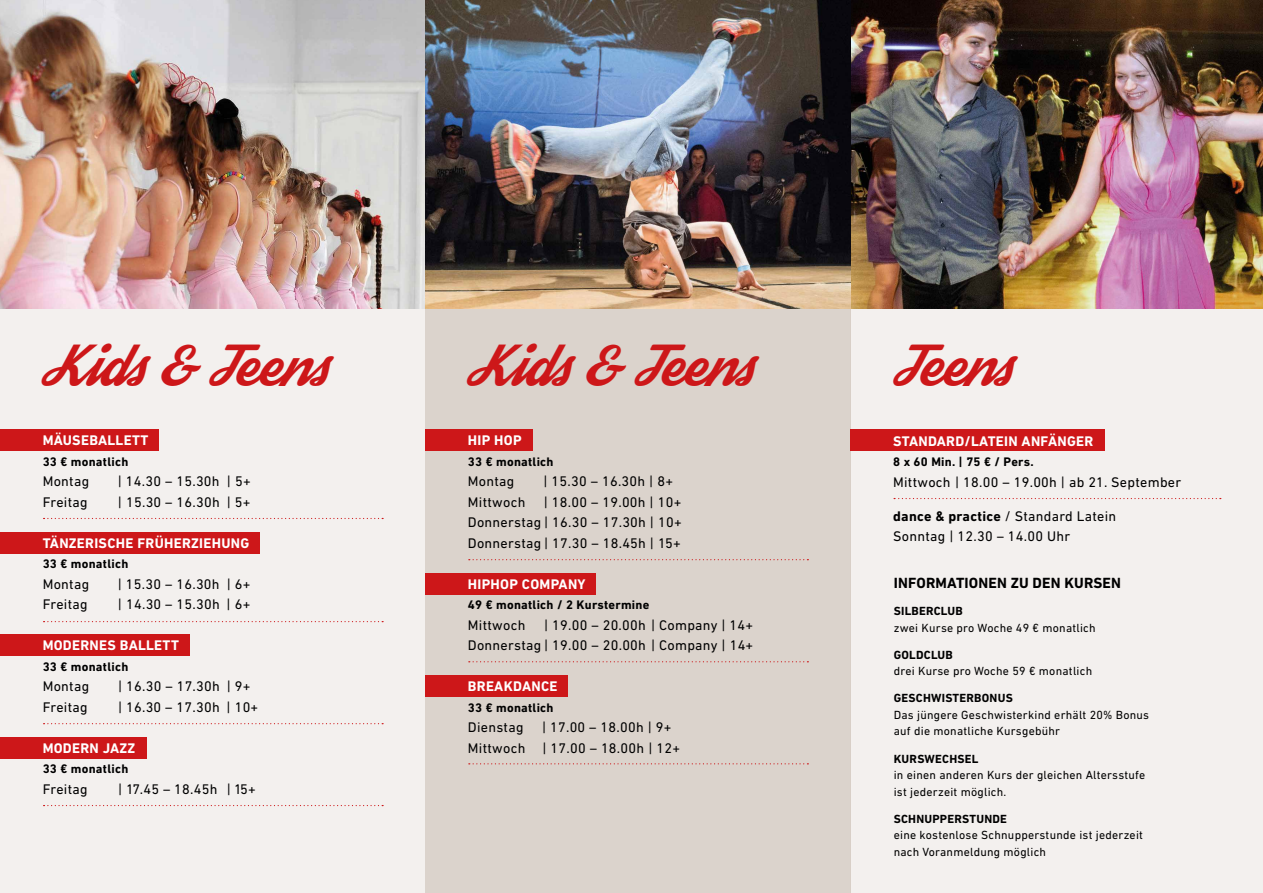
<style>
.page{position:relative;width:1263px;height:893px;background:#fff}
.page>*{position:absolute;margin:0;border:0;box-sizing:border-box;transform-origin:0 0}
.t1{font:42px "Streetwear";color:#cd1719}
.t2{font:700 15px "DIN Next LT Pro";letter-spacing:.01em;color:#000}
.t3{font:14.25px/20.5px "DIN Next LT Pro";letter-spacing:.02em;color:#000}
.t4{font:700 14.25px "DIN Next LT Pro";letter-spacing:.02em;color:#fff}
.t5{font:700 12.6px "DIN Next LT Pro";letter-spacing:.02em;color:#000}
.t6{font:12px/16.5px "DIN Next LT Pro";letter-spacing:.02em;color:#000}
.t7{font:700 12px "DIN Next LT Pro";letter-spacing:.02em;color:#000}
.s1{font-weight:700}
</style>
<div class="page">
<div style="left:425px;top:0;width:425px;height:893px;background:#dbd3cc"></div>
<div style="left:0;top:0;width:425px;height:893px;background:#f3f0ee"></div>
<div style="left:850px;top:0;width:413px;height:893px;background:#f3f0ee"></div>
<img style="left:0;top:0;width:425px;height:308px">
<img style="left:850px;top:0;width:413px;height:308px">
<img style="left:425px;top:0;width:425px;height:308px">
<div style="left:0;top:737px;width:146px;height:22px;background:#cd1719"></div>
<div style="left:425px;top:675px;width:143px;height:22px;background:#cd1719"></div>
<div style="left:0;top:532px;width:260px;height:22px;background:#cd1719"></div>
<div style="left:0;top:429px;width:159px;height:22px;background:#cd1719"></div>
<div style="left:0;top:635px;width:190px;height:21px;background:#cd1719"></div>
<div style="left:850px;top:430px;width:254px;height:21px;background:#cd1719"></div>
<svg style="left:44px;top:518px;width:339px;height:1px"></svg>
<div style="left:425px;top:429px;width:107px;height:22px;background:#cd1719"></div>
<div style="left:425px;top:573px;width:171px;height:21px;background:#cd1719"></div>
<svg style="left:469px;top:559px;width:339px;height:1px"></svg>
<svg style="left:894px;top:498px;width:327px;height:1px"></svg>
<svg style="left:469px;top:661px;width:339px;height:1px"></svg>
<svg style="left:44px;top:621px;width:339px;height:1px"></svg>
<svg style="left:44px;top:723px;width:339px;height:1px"></svg>
<svg style="left:469px;top:763px;width:339px;height:1px"></svg>
<svg style="left:44px;top:805px;width:339px;height:1px"></svg>
<h1 class="t1" style="left:38px;top:347px;width:294px">Kids &amp; Teens</h1>
<p class="t4" style="left:43px;top:432px;width:107px">MÄUSEBALLETT</p>
<p class="t5" style="left:43px;top:454px;width:87px">33 € monatlich</p>
<p class="t3" style="left:43px;top:471px;width:48px">Montag</p>
<p class="t3" style="left:118px;top:471px;width:134px">| 14.30 – 15.30h | 5+</p>
<p class="t3" style="left:43px;top:492px;width:46px">Freitag</p>
<p class="t3" style="left:118px;top:492px;width:134px">| 15.30 – 16.30h | 5+</p>
<p class="t4" style="left:43px;top:535px;width:208px">TÄNZERISCHE FRÜHERZIEHUNG</p>
<p class="t5" style="left:43px;top:557px;width:87px">33 € monatlich</p>
<p class="t3" style="left:43px;top:574px;width:48px">Montag</p>
<p class="t3" style="left:118px;top:574px;width:134px">| 15.30 – 16.30h | 6+</p>
<p class="t3" style="left:43px;top:594px;width:46px">Freitag</p>
<p class="t3" style="left:118px;top:594px;width:134px">| 14.30 – 15.30h | 6+</p>
<p class="t4" style="left:43px;top:637px;width:138px">MODERNES BALLETT</p>
<p class="t5" style="left:43px;top:659px;width:87px">33 € monatlich</p>
<p class="t3" style="left:43px;top:676px;width:48px">Montag</p>
<p class="t3" style="left:118px;top:676px;width:134px">| 16.30 – 17.30h | 9+</p>
<p class="t3" style="left:43px;top:697px;width:46px">Freitag</p>
<p class="t3" style="left:118px;top:697px;width:142px">| 16.30 – 17.30h | 10+</p>
<p class="t4" style="left:43px;top:740px;width:94px">MODERN JAZZ</p>
<p class="t5" style="left:43px;top:762px;width:87px">33 € monatlich</p>
<p class="t3" style="left:43px;top:779px;width:46px">Freitag</p>
<p class="t3" style="left:118px;top:779px;width:139px">| 17.45 – 18.45h | 15+</p>
<h1 class="t1" style="left:463px;top:347px;width:294px">Kids &amp; Teens</h1>
<h1 class="t1" style="left:889px;top:347px;width:126px">Teens</h1>
<p class="t4" style="left:468px;top:432px;width:55px">HIP HOP</p>
<p class="t5" style="left:468px;top:454px;width:87px">33 € monatlich</p>
<p class="t3" style="left:468px;top:471px;width:48px">Montag</p>
<p class="t3" style="left:543px;top:471px;width:131px">| 15.30 – 16.30h | 8+</p>
<p class="t3" style="left:468px;top:492px;width:59px">Mittwoch</p>
<p class="t3" style="left:468px;top:492px;width:215px;text-align:justify;text-indent:76px">| 18.00 – 19.00h | 10+ Donnerstag | 16.30 – 17.30h | 10+ Donnerstag | 17.30 – 18.45h | 15+</p>
<p class="t4" style="left:468px;top:576px;width:119px">HIPHOP COMPANY</p>
<p class="t5" style="left:468px;top:598px;width:183px">49 € monatlich / 2 Kurstermine</p>
<p class="t3" style="left:468px;top:615px;width:59px">Mittwoch</p>
<p class="t3" style="left:468px;top:615px;width:287px;text-align:right">| 19.00 – 20.00h | Company | 14+<br>Donnerstag | 19.00 – 20.00h | Company | 14+</p>
<p class="t4" style="left:468px;top:678px;width:91px">BREAKDANCE</p>
<p class="t5" style="left:468px;top:700px;width:87px">33 € monatlich</p>
<p class="t3" style="left:468px;top:717px;width:57px">Dienstag</p>
<p class="t3" style="left:468px;top:717px;width:214px;text-indent:74px">| 17.00 – 18.00h | 9+<br>Mittwoch | 17.00 – 18.00h | 12+</p>
<p class="t4" style="left:893px;top:432px;width:202px">STANDARD/LATEIN ANFÄNGER</p>
<p class="t5" style="left:893px;top:454px;width:142px">8 x 60 Min. | 75 € / Pers.</p>
<p class="t3" style="left:893px;top:471px;width:290px">Mittwoch | 18.00 – 19.00h | ab 21. September</p>
<p class="t3" style="left:893px;top:505px;width:225px"><span class="s1">dance &amp; practice</span> / Standard Latein<br>Sonntag | 12.30 – 14.00 Uhr</p>
<p class="t2" style="left:894px;top:575px;width:229px">INFORMATIONEN ZU DEN KURSEN</p>
<p class="t7" style="left:894px;top:604px;width:71px">SILBERCLUB</p>
<p class="t6" style="left:894px;top:619px;width:203px">zwei Kurse pro Woche 49 € monatlich</p>
<p class="t7" style="left:894px;top:648px;width:61px">GOLDCLUB</p>
<p class="t6" style="left:894px;top:663px;width:200px">drei Kurse pro Woche 59 € monatlich</p>
<p class="t7" style="left:894px;top:691px;width:121px">GESCHWISTERBONUS</p>
<p class="t6" style="left:894px;top:706px;width:257px">Das jüngere Geschwisterkind erhält 20% Bonus auf die monatliche Kursgebühr</p>
<p class="t7" style="left:894px;top:751px;width:86px">KURSWECHSEL</p>
<p class="t6" style="left:894px;top:766px;width:253px">in einen anderen Kurs der gleichen Altersstufe ist jederzeit möglich.</p>
<p class="t7" style="left:894px;top:811px;width:115px">SCHNUPPERSTUNDE</p>
<p class="t6" style="left:894px;top:826px;width:251px">eine kostenlose Schnupperstunde ist jederzeit nach Voranmeldung möglich</p>
</div>
